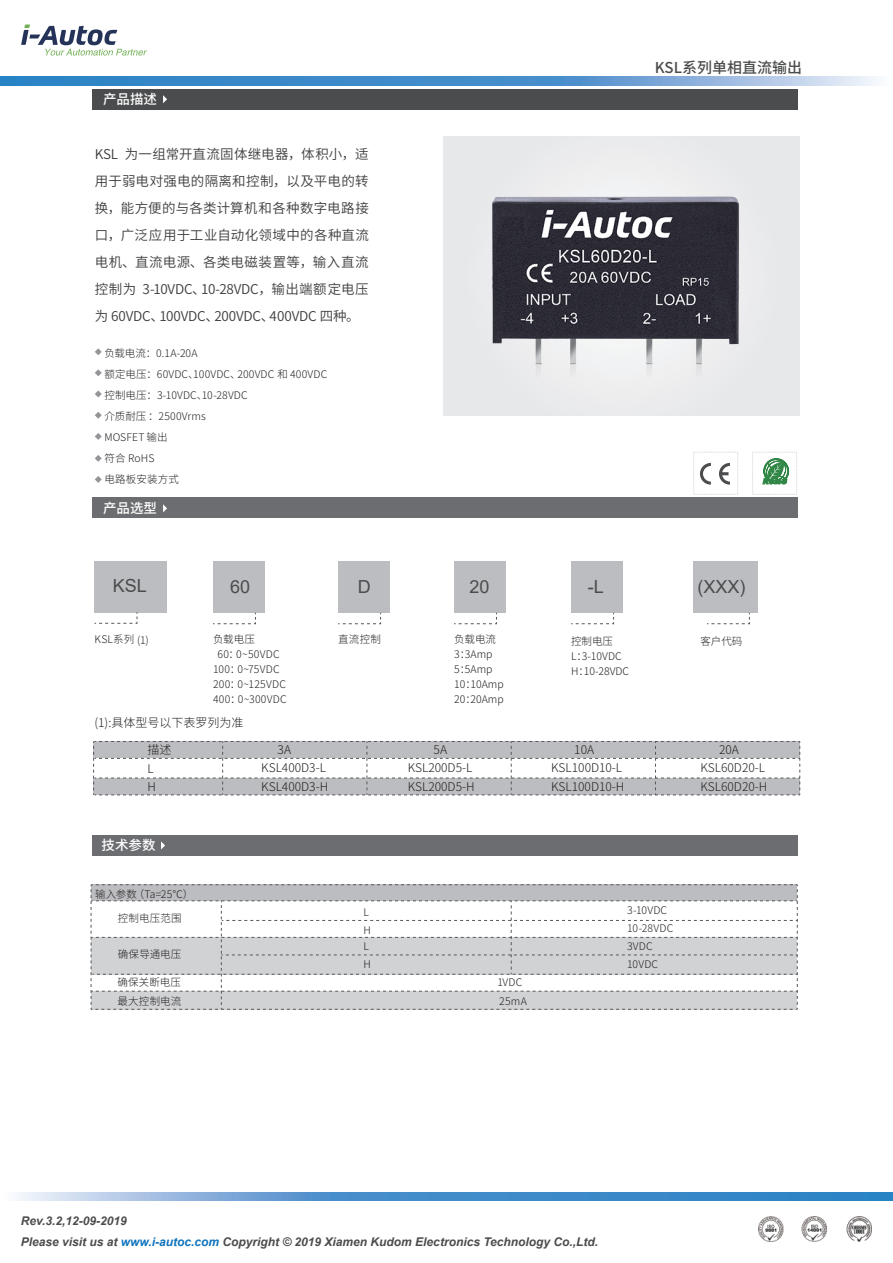
<style>
.page{position:relative;width:893px;height:1263px;background:#fff}
.page>*{position:absolute;margin:0;border:0;box-sizing:border-box;transform-origin:0 0}
.t1{font:18px "Arial";color:#4b4c4d}
.t2{font:500 15px "Source Han Sans CN";color:#4b4c4d}
.t3{font:13.5px/27px "Source Han Sans CN";letter-spacing:-.015em;color:#3e3e3f;text-align:justify}
.t4{font:500 13.5px "Source Han Sans CN";color:#fff}
.t5{font:300 12px/17.4px "Source Han Sans CN";color:#231f20}
.t6{font:italic 700 12px/21px "Arial";color:#4b4c4d}
.t7{font:300 10.5px/15px "Source Han Sans CN";letter-spacing:.015em;color:#231f20}
.s1{color:#1074bc}
</style>
<div class="page">
<svg style="left:21px;top:24px;width:126px;height:32px"></svg>
<img style="left:759px;top:1216px;width:113px;height:26px">
<div style="left:92px;top:835px;width:705px;height:21px;background:#6c6d70"></div>
<div style="left:95px;top:561px;width:72px;height:51px;background:#bcbdc0"></div>
<svg style="left:95px;top:612px;width:43px;height:12px"></svg>
<div style="left:213px;top:562px;width:51px;height:51px;background:#bcbdc0"></div>
<svg style="left:213px;top:613px;width:43px;height:11px"></svg>
<div style="left:338px;top:562px;width:51px;height:51px;background:#bcbdc0"></div>
<svg style="left:338px;top:613px;width:43px;height:11px"></svg>
<div style="left:454px;top:562px;width:51px;height:51px;background:#bcbdc0"></div>
<svg style="left:454px;top:613px;width:43px;height:11px"></svg>
<div style="left:571px;top:562px;width:51px;height:51px;background:#bcbdc0"></div>
<svg style="left:571px;top:613px;width:43px;height:11px"></svg>
<svg style="left:93px;top:741px;width:707px;height:55px"></svg>
<svg style="left:95px;top:412px;width:7px;height:7px"></svg>
<svg style="left:95px;top:433px;width:7px;height:7px"></svg>
<svg style="left:95px;top:455px;width:7px;height:7px"></svg>
<svg style="left:95px;top:476px;width:7px;height:7px"></svg>
<svg style="left:95px;top:348px;width:7px;height:7px"></svg>
<svg style="left:95px;top:390px;width:7px;height:7px"></svg>
<svg style="left:95px;top:369px;width:7px;height:7px"></svg>
<div style="left:92px;top:89px;width:706px;height:21px;background:#4b4c4d"></div>
<svg style="left:163px;top:95px;width:4px;height:8px"></svg>
<div style="left:92px;top:497px;width:706px;height:21px;background:#6c6d70"></div>
<svg style="left:163px;top:504px;width:4px;height:8px"></svg>
<svg style="left:161px;top:841px;width:4px;height:8px"></svg>
<div style="left:693px;top:562px;width:65px;height:51px;background:#bcbdc0"></div>
<svg style="left:707px;top:613px;width:43px;height:11px"></svg>
<div style="left:693px;top:452px;width:45px;height:42px;border:1px dashed #d1d2d4"></div>
<div style="left:752px;top:452px;width:45px;height:42px;border:1px dashed #d1d2d4"></div>
<svg style="left:700px;top:476px;width:30px;height:9px"></svg>
<svg style="left:763px;top:476px;width:25px;height:8px"></svg>
<svg style="left:91px;top:884px;width:707px;height:126px"></svg>
<svg style="left:18px;top:1192px;width:875px;height:9px;background:#5c9ad1"></svg>
<svg style="left:0;top:77px;width:876px;height:8px;background:#5c9ad1"></svg>
<img style="left:443px;top:136px;width:354px;height:340px">
<p class="t4" style="left:103px;top:91px;width:55px">产品描述</p>
<p class="t3" style="left:95px;top:141px;width:276px">KSL 为一组常开直流固体继电器，体积小，适用于弱电对强电的隔离和控制，以及平电的转换，能方便的与各类计算机和各种数字电路接口，广泛应用于工业自动化领域中的各种直流电机、直流电源、各类电磁装置等，输入直流控制为 3-10VDC、10-28VDC，输出端额定电压为 60VDC、100VDC、200VDC、400VDC 四种。</p>
<p class="t7" style="left:104px;top:343px;width:224px;line-height:21px">负载电流：0.1A-20A<br>额定电压：60VDC、100VDC、200VDC 和 400VDC控制电压：3-10VDC、10-28VDC<br>介质耐压 ：2500Vrms<br>MOSFET 输出<br>符合 RoHS<br>电路板安装方式</p>
<p class="t4" style="left:103px;top:500px;width:55px">产品选型</p>
<h1 class="t1" style="left:113px;top:574px;width:36px">KSL</h1>
<p class="t7" style="left:95px;top:632px;width:56px">KSL系列 (1)</p>
<h1 class="t1" style="left:230px;top:574px;width:22px">60</h1>
<p class="t7" style="left:213px;top:632px;width:43px">负载电压</p>
<p class="t7" style="left:218px;top:647px;width:64px">60：0~50VDC</p>
<p class="t7" style="left:213px;top:662px;width:68px">100：0~75VDC</p>
<p class="t7" style="left:213px;top:677px;width:75px">200：0~125VDC</p>
<p class="t7" style="left:213px;top:692px;width:75px">400：0~300VDC</p>
<p class="t5" style="left:94px;top:714px;width:150px">(1):具体型号以下表罗列为准</p>
<h1 class="t1" style="left:358px;top:574px;width:14px">D</h1>
<p class="t7" style="left:338px;top:632px;width:44px">直流控制</p>
<h2 class="t2" style="left:655px;top:59px;width:149px">KSL系列单相直流输出</h2>
<h1 class="t1" style="left:469px;top:574px;width:22px">20</h1>
<h1 class="t1" style="left:588px;top:574px;width:18px">-L</h1>
<h1 class="t1" style="left:698px;top:574px;width:50px">(XXX)</h1>
<p class="t7" style="left:454px;top:632px;width:51px">负载电流<br>3：3Amp<br>5：5Amp<br>10：10Amp<br>20：20Amp</p>
<p class="t7" style="left:571px;top:634px;width:60px">控制电压<br>L：3-10VDC<br>H：10-28VDC</p>
<p class="t7" style="left:700px;top:634px;width:43px">客户代码</p>
<p class="t5" style="left:148px;top:741px;width:25px">描述</p>
<p class="t5" style="left:278px;top:741px;width:15px">3A</p>
<p class="t5" style="left:434px;top:741px;width:15px">5A</p>
<p class="t5" style="left:574px;top:741px;width:21px">10A</p>
<p class="t5" style="left:719px;top:741px;width:21px">20A</p>
<p class="t5" style="left:148px;top:760px;width:10px">L<br>H</p>
<p class="t5" style="left:261px;top:759px;width:66px">KSL400D3-L</p>
<p class="t5" style="left:408px;top:759px;width:66px">KSL200D5-L</p>
<p class="t5" style="left:551px;top:759px;width:73px">KSL100D10-L</p>
<p class="t5" style="left:700px;top:759px;width:66px">KSL60D20-L</p>
<p class="t5" style="left:261px;top:778px;width:68px">KSL400D3-H</p>
<p class="t5" style="left:408px;top:778px;width:68px">KSL200D5-H</p>
<p class="t5" style="left:551px;top:778px;width:75px">KSL100D10-H</p>
<p class="t5" style="left:700px;top:778px;width:68px">KSL60D20-H</p>
<p class="t4" style="left:102px;top:837px;width:55px">技术参数</p>
<p class="t7" style="left:95px;top:886px;width:100px">输入参数（Ta=25℃）</p>
<p class="t7" style="left:118px;top:911px;width:65px">控制电压范围</p>
<p class="t7" style="left:118px;top:947px;width:65px">确保导通电压</p>
<p class="t7" style="left:117px;top:974px;width:65px;line-height:18px">确保关断电压最大控制电流</p>
<p class="t7" style="left:363px;top:903px;width:9px;line-height:18.3px">L<br>H</p>
<p class="t7" style="left:363px;top:937px;width:9px;line-height:18.3px">L<br>H</p>
<p class="t7" style="left:497px;top:974px;width:31px;line-height:18px">1VDC<br>25mA</p>
<p class="t7" style="left:627px;top:901px;width:48px;line-height:18px">3-10VDC<br>10-28VDC<br>3VDC<br>10VDC</p>
<p class="t6" style="left:21px;top:1210px;width:579px">Rev.3.2,12-09-2019<br>Please visit us at <span class="s1">www.i-autoc.com</span> Copyright © 2019 Xiamen Kudom Electronics Technology Co.,Ltd.</p>
</div>
